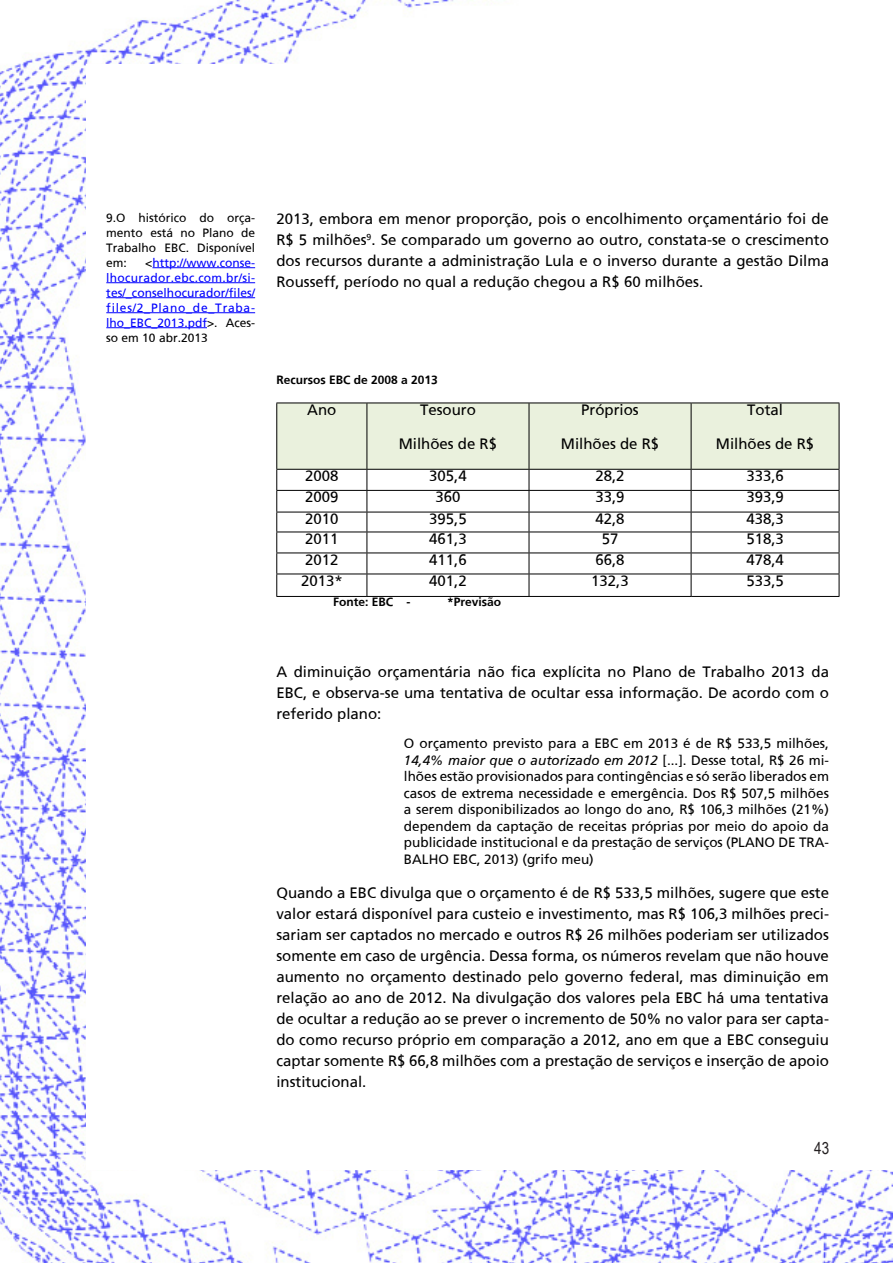
<style>
.page{position:relative;width:893px;height:1263px;background:#fff}
.page>*{position:absolute;margin:0;border:0;box-sizing:border-box;transform-origin:0 0}
.t1{font:16.5px "Arial Narrow";color:#231f20}
.NE_CORPO_TEXTO{font:15px/21px "Frutiger";color:#000;text-align:justify}
.NE_CORPO_CITAÇAO{font:13.5px/16.5px "Frutiger";color:#000;text-align:justify}
.NE_CORPO_NOTA_RODAPÉ{font:12px/15px "Frutiger";color:#00f;text-align:justify}
.NE_CORPO_NOTA_RODAPÉ-2{font:12px/15px "Frutiger";color:#000;text-align:justify}
.NE_CORPO_LEGENDA{font:700 12px "Frutiger";color:#000}
.s1{color:#000}
.s2{font-style:italic}
</style>
<div class="page">
<img style="left:0;top:0;width:893px;height:1263px">
<div style="left:86px;top:64px;width:806px;height:1105px;background:#fff"></div>
<hr style="left:276px;top:596px;width:91px;height:1px;background:#000">
<hr style="left:367px;top:596px;width:162px;height:1px;background:#000">
<hr style="left:529px;top:596px;width:162px;height:1px;background:#000">
<hr style="left:691px;top:596px;width:148px;height:1px;background:#000">
<svg style="left:276px;top:403px;width:564px;height:193px"></svg>
<hr style="left:152px;top:267px;width:103px;height:1px;background:#00f">
<hr style="left:106px;top:282px;width:149px;height:1px;background:#00f">
<hr style="left:106px;top:297px;width:149px;height:1px;background:#00f">
<hr style="left:106px;top:312px;width:149px;height:1px;background:#00f">
<hr style="left:106px;top:327px;width:101px;height:1px;background:#00f">
<p class="NE_CORPO_NOTA_RODAPÉ-2" style="left:106px;top:210px;width:150px">9.O histórico do orça&shy;mento está no Plano de Trabalho EBC. Disponível em:</p>
<p class="NE_CORPO_NOTA_RODAPÉ" style="left:106px;top:255px;width:150px;text-indent:39px"><span class="s1">&lt;</span>http://www.conse&shy;lhocurador.ebc.com.br/si&shy;tes/_conselhocurador/files/ files/2_Plano_de_Traba&shy;lho_EBC_2013.pdf<span class="s1">&gt;. Aces&shy;so em 10 abr.2013</span></p>
<p class="NE_CORPO_TEXTO" style="left:276px;top:208px;width:554px">2013, embora em menor proporção, pois o encolhimento orçamentário foi de R$ 5 milhões<sup>9</sup>. Se comparado um governo ao outro, constata-se o crescimento dos recursos durante a administração Lula e o inverso durante a gestão Dilma Rousseff, período no qual a redução chegou a R$ 60 milhões.</p>
<p class="NE_CORPO_LEGENDA" style="left:276px;top:373px;width:163px">Recursos EBC de 2008 a 2013</p>
<p class="NE_CORPO_TEXTO" style="left:307px;top:399px;width:31px">Ano</p>
<p class="NE_CORPO_TEXTO" style="left:420px;top:399px;width:57px">Tesouro</p>
<p class="NE_CORPO_TEXTO" style="left:399px;top:433px;width:100px">Milhões de R$</p>
<p class="NE_CORPO_TEXTO" style="left:581px;top:399px;width:59px">Próprios</p>
<p class="NE_CORPO_TEXTO" style="left:561px;top:433px;width:100px">Milhões de R$</p>
<p class="NE_CORPO_TEXTO" style="left:747px;top:399px;width:37px">Total</p>
<p class="NE_CORPO_TEXTO" style="left:716px;top:433px;width:100px">Milhões de R$</p>
<p class="NE_CORPO_TEXTO" style="left:305px;top:465px;width:35px">2008</p>
<p class="NE_CORPO_TEXTO" style="left:429px;top:465px;width:39px">305,4</p>
<p class="NE_CORPO_TEXTO" style="left:595px;top:465px;width:31px">28,2</p>
<p class="NE_CORPO_TEXTO" style="left:746px;top:465px;width:39px">333,6</p>
<p class="NE_CORPO_TEXTO" style="left:305px;top:486px;width:35px">2009</p>
<p class="NE_CORPO_TEXTO" style="left:435px;top:486px;width:27px">360</p>
<p class="NE_CORPO_TEXTO" style="left:595px;top:486px;width:31px">33,9</p>
<p class="NE_CORPO_TEXTO" style="left:746px;top:486px;width:39px">393,9</p>
<p class="NE_CORPO_TEXTO" style="left:305px;top:508px;width:35px">2010</p>
<p class="NE_CORPO_TEXTO" style="left:429px;top:508px;width:39px">395,5</p>
<p class="NE_CORPO_TEXTO" style="left:595px;top:508px;width:31px">42,8</p>
<p class="NE_CORPO_TEXTO" style="left:746px;top:508px;width:39px">438,3</p>
<p class="NE_CORPO_TEXTO" style="left:305px;top:528px;width:35px">2011</p>
<p class="NE_CORPO_TEXTO" style="left:429px;top:528px;width:39px">461,3</p>
<p class="NE_CORPO_TEXTO" style="left:602px;top:528px;width:18px">57</p>
<p class="NE_CORPO_TEXTO" style="left:746px;top:528px;width:39px">518,3</p>
<p class="NE_CORPO_TEXTO" style="left:305px;top:549px;width:35px">2012</p>
<p class="NE_CORPO_TEXTO" style="left:429px;top:549px;width:39px">411,6</p>
<p class="NE_CORPO_TEXTO" style="left:595px;top:549px;width:31px">66,8</p>
<p class="NE_CORPO_TEXTO" style="left:746px;top:549px;width:39px">478,4</p>
<p class="NE_CORPO_TEXTO" style="left:301px;top:570px;width:43px">2013*</p>
<p class="NE_CORPO_TEXTO" style="left:429px;top:570px;width:39px">401,2</p>
<p class="NE_CORPO_TEXTO" style="left:591px;top:570px;width:39px">132,3</p>
<p class="NE_CORPO_TEXTO" style="left:746px;top:570px;width:39px">533,5</p>
<p class="NE_CORPO_LEGENDA" style="left:333px;top:595px;width:79px">Fonte: EBC -</p>
<p class="NE_CORPO_LEGENDA" style="left:447px;top:595px;width:56px">*Previsão</p>
<p class="NE_CORPO_TEXTO" style="left:276px;top:661px;width:554px">A diminuição orçamentária não fica explícita no Plano de Trabalho 2013 da EBC, e observa-se uma tentativa de ocultar essa informação. De acordo com o referido plano:</p>
<p class="NE_CORPO_CITAÇAO" style="left:404px;top:735px;width:427px">O orçamento previsto para a EBC em 2013 é de R$ 533,5 milhões, <span class="s2">14,4% maior que o autorizado em 2012</span> [...]. Desse total, R$ 26 mi&shy;lhões estão provisionados para contingências e só serão liberados em casos de extrema necessidade e emergência. Dos R$ 507,5 milhões a serem disponibilizados ao longo do ano, R$ 106,3 milhões (21%) dependem da captação de receitas próprias por meio do apoio da publicidade institucional e da prestação de serviços (PLANO DE TRA-BALHO EBC, 2013) (grifo meu)</p>
<p class="NE_CORPO_TEXTO" style="left:276px;top:882px;width:554px">Quando a EBC divulga que o orçamento é de R$ 533,5 milhões, sugere que este valor estará disponível para custeio e investimento, mas R$ 106,3 milhões preci&shy;sariam ser captados no mercado e outros R$ 26 milhões poderiam ser utilizados somente em caso de urgência. Dessa forma, os números revelam que não houve aumento no orçamento destinado pelo governo federal, mas diminuição em relação ao ano de 2012. Na divulgação dos valores pela EBC há uma tentativa de ocultar a redução ao se prever o incremento de 50% no valor para ser capta&shy;do como recurso próprio em comparação a 2012, ano em que a EBC conseguiu captar somente R$ 66,8 milhões com a prestação de serviços e inserção de apoio institucional.</p>
<p class="t1" style="left:814px;top:1136px;width:17px">43</p>
</div>
